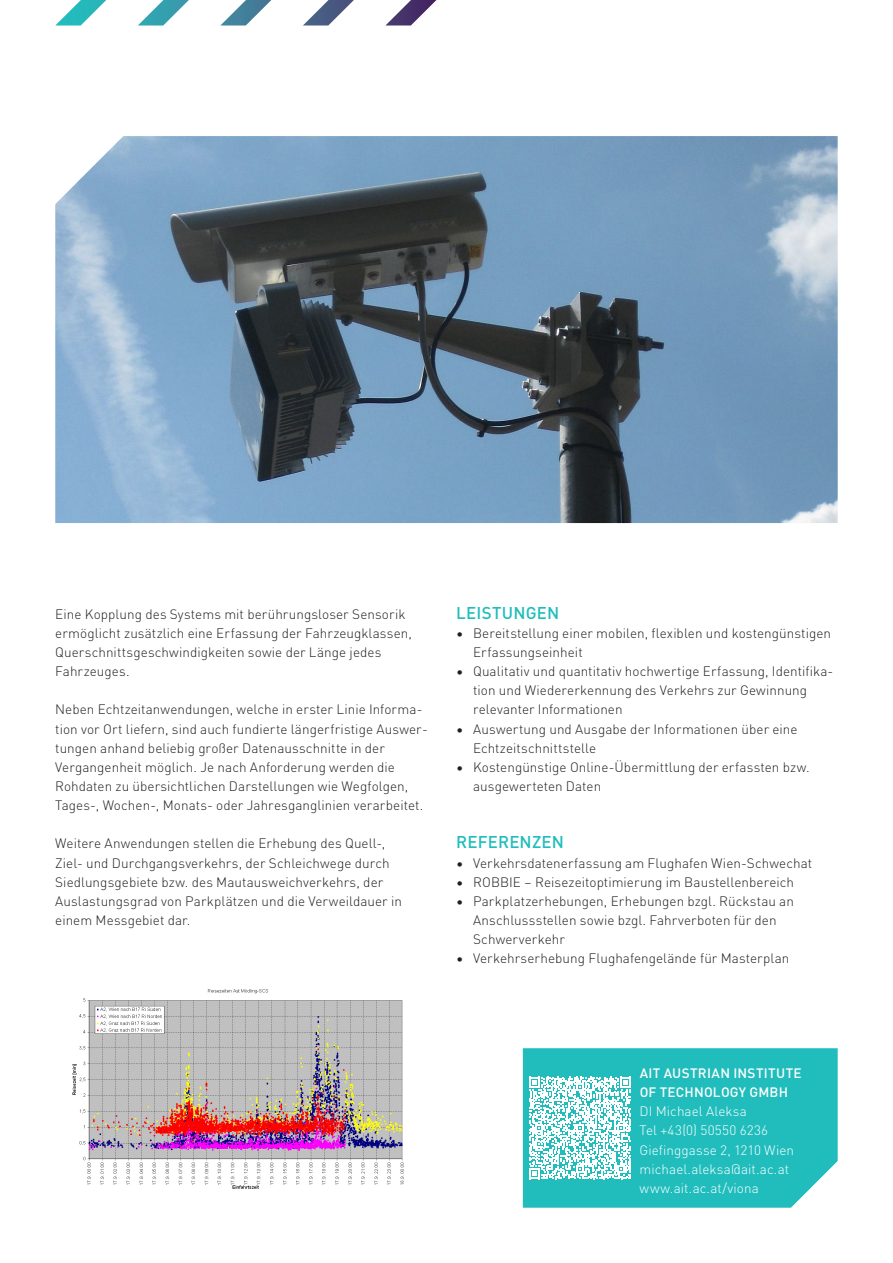
<style>
.page{position:relative;width:893px;height:1263px;background:#fff}
.page>*{position:absolute;margin:0;border:0;box-sizing:border-box;transform-origin:0 0}
.Headline_2_11_25_tür{font:500 16.8px "DINOT";letter-spacing:.01em;color:#21bdbd}
.Copy_9_schwarz{font:300 13.5px/19.2px "DINOT";letter-spacing:.005em;color:#231f20}
.Copy_Infobox_11_weiß{font:300 13.5px "DINOT";letter-spacing:.005em;color:#fff}
.Headline_Infobox_9{font:500 13.5px/19.2px "DINOT";letter-spacing:.02em;color:#fff}
.Copy_Infobox_11_weiß-2{font:300 13.5px "DINOT";letter-spacing:.025em;color:#fff}
</style>
<div class="page">
<img style="left:55px;top:136px;width:783px;height:387px">
<div style="left:523px;top:1048px;width:315px;height:160px;background:#21bdbd"></div>
<svg style="left:529px;top:1077px;width:102px;height:102px"></svg>
<img style="left:72px;top:989px;width:332px;height:200px">
<svg style="left:55px;top:0;width:381px;height:26px"></svg>
<p class="Copy_9_schwarz" style="left:55px;top:603px;width:358px">Eine Kopplung des Systems mit berührungsloser Sensorik ermöglicht zusätzlich eine Erfassung der Fahrzeugklassen, Querschnittsgeschwindigkeiten sowie der Länge jedes Fahrzeuges.</p>
<p class="Copy_9_schwarz" style="left:55px;top:699px;width:374px">Neben Echtzeitanwendungen, welche in erster Linie Informa&shy;tion vor Ort liefern, sind auch fundierte längerfristige Auswer&shy;tungen anhand beliebig großer Datenausschnitte in der Vergangenheit möglich. Je nach Anforderung werden die Rohdaten zu übersichtlichen Darstellungen wie Wegfolgen, Tages-, Wochen-, Monats- oder Jahresganglinien verarbeitet.</p>
<p class="Copy_9_schwarz" style="left:55px;top:833px;width:348px">Weitere Anwendungen stellen die Erhebung des Quell-, Ziel- und Durchgangsverkehrs, der Schleichwege durch Siedlungsgebiete bzw. des Mautausweichverkehrs, der Auslastungsgrad von Parkplätzen und die Verweildauer in einem Messgebiet dar.</p>
<p class="Headline_2_11_25_tür" style="left:456px;top:600px;width:105px">LEISTUNGEN</p>
<p class="Copy_9_schwarz" style="left:473px;top:622px;width:359px;text-indent:-17px">• Bereitstellung einer mobilen, flexiblen und kostengünstigen<br>Erfassungseinheit</p>
<p class="Copy_9_schwarz" style="left:473px;top:661px;width:362px;text-indent:-17px">• Qualitativ und quantitativ hochwertige Erfassung, Identifika&shy;tion und Wiedererkennung des Verkehrs zur Gewinnung relevanter Informationen</p>
<p class="Copy_9_schwarz" style="left:473px;top:718px;width:326px;text-indent:-17px">• Auswertung und Ausgabe der Informationen über eine<br>Echtzeitschnittstelle</p>
<p class="Copy_9_schwarz" style="left:473px;top:756px;width:338px;text-indent:-17px">• Kostengünstige Online-Übermittlung der erfassten bzw. ausgewerteten Daten</p>
<p class="Headline_2_11_25_tür" style="left:456px;top:829px;width:109px">REFERENZEN</p>
<p class="Copy_9_schwarz" style="left:456px;top:852px;width:358px">• Verkehrsdatenerfassung am Flughafen Wien-Schwechat</p>
<p class="Copy_9_schwarz" style="left:456px;top:871px;width:340px">• ROBBIE – Reisezeitoptimierung im Baustellenbereich</p>
<p class="Copy_9_schwarz" style="left:473px;top:890px;width:322px;text-indent:-17px">• Parkplatzerhebungen, Erhebungen bzgl. Rückstau an<br>Anschlussstellen sowie bzgl. Fahrverboten für den<br>Schwerverkehr</p>
<p class="Copy_9_schwarz" style="left:456px;top:948px;width:335px">• Verkehrserhebung Flughafengelände für Masterplan</p>
<p class="Headline_Infobox_9" style="left:640px;top:1063px;width:164px">AIT AUSTRIAN INSTITUTE<br>OF TECHNOLOGY GMBH</p>
<p class="Copy_Infobox_11_weiß" style="left:640px;top:1101px;width:109px">DI Michael Aleksa</p>
<p class="Copy_Infobox_11_weiß-2" style="left:640px;top:1120px;width:130px">Tel +43(0) 50550 6236</p>
<p class="Copy_Infobox_11_weiß" style="left:640px;top:1139px;width:156px">Giefinggasse 2, 1210 Wien</p>
<p class="Copy_Infobox_11_weiß" style="left:640px;top:1158px;width:151px">michael.aleksa@ait.ac.at</p>
<p class="Copy_Infobox_11_weiß" style="left:640px;top:1178px;width:121px">www.ait.ac.at/viona</p>
</div>
